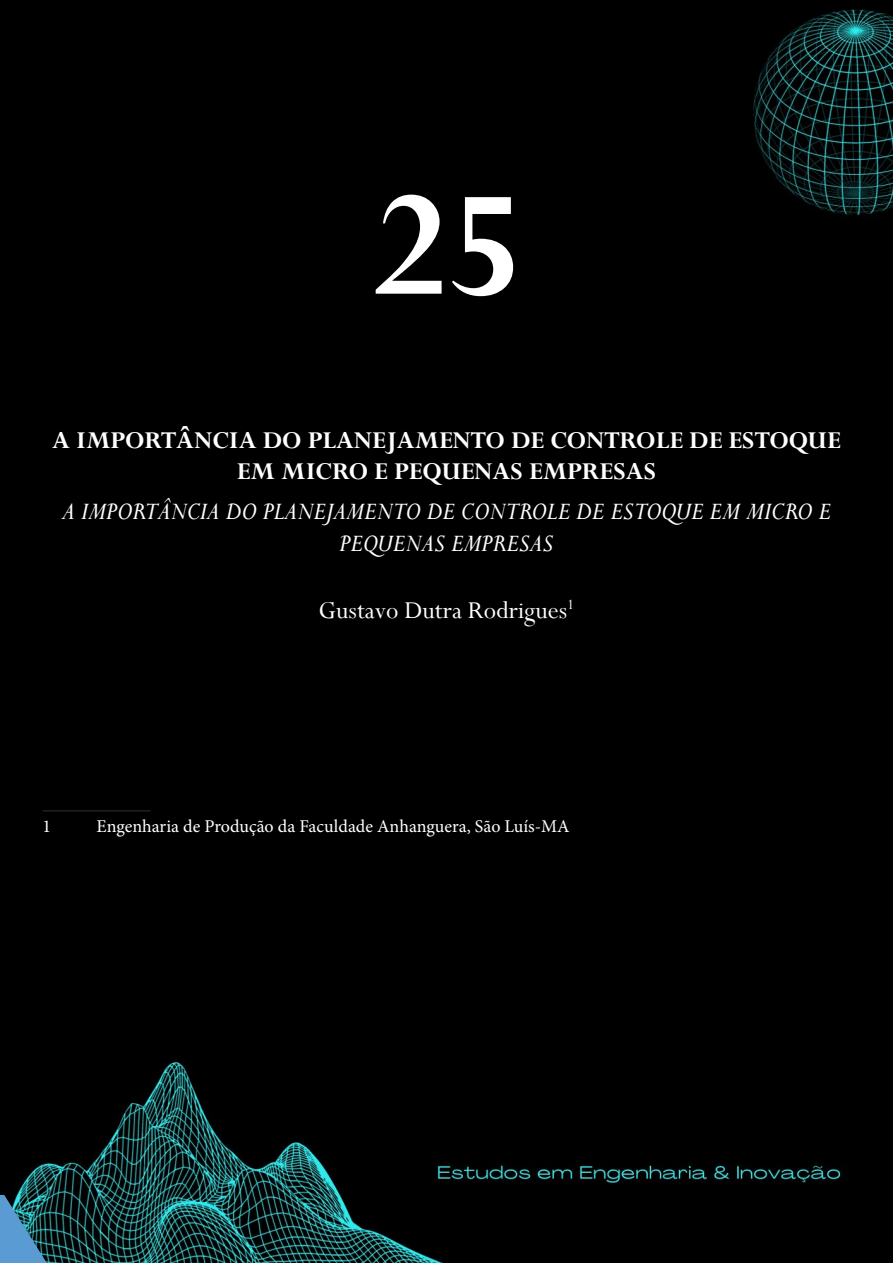
<style>
.page{position:relative;width:893px;height:1263px;background:#000}
.page>*{position:absolute;margin:0;border:0;box-sizing:border-box;transform-origin:0 0}
.t1{font:700 165px "Perpetua";color:#fff}
.t2{font:700 27px/31.5px "Perpetua";color:#fff;text-align:center}
.t3{font:italic 27px/31.5px "Perpetua";color:#fff;text-align:center}
.t4{font:27px "Perpetua";color:#fff}
.t5{font:18px "Minion Pro";color:#fff}
</style>
<div class="page">
<svg style="left:0;top:1195px;width:47px;height:68px;background:#3d7b9b"></svg>
<hr style="left:43px;top:810px;width:108px;height:1px;background:#231f20">
<h1 class="t1" style="left:371px;top:142px;width:153px">25</h1>
<p class="t2" style="left:52px;top:424px;width:790px">A IMPORTÂNCIA DO PLANEJAMENTO DE CONTROLE DE ESTOQUE<br>EM MICRO E PEQUENAS EMPRESAS</p>
<p class="t3" style="left:62px;top:495px;width:770px">A IMPORTÂNCIA DO PLANEJAMENTO DE CONTROLE DE ESTOQUE EM MICRO E<br>PEQUENAS EMPRESAS</p>
<p class="t4" style="left:318px;top:593px;width:257px">Gustavo Dutra Rodrigues<sup>1</sup></p>
<p class="t5" style="left:43px;top:815px;width:10px">1</p>
<p class="t5" style="left:97px;top:815px;width:475px">Engenharia de Produção da Faculdade Anhanguera, São Luís-MA</p>
</div>
